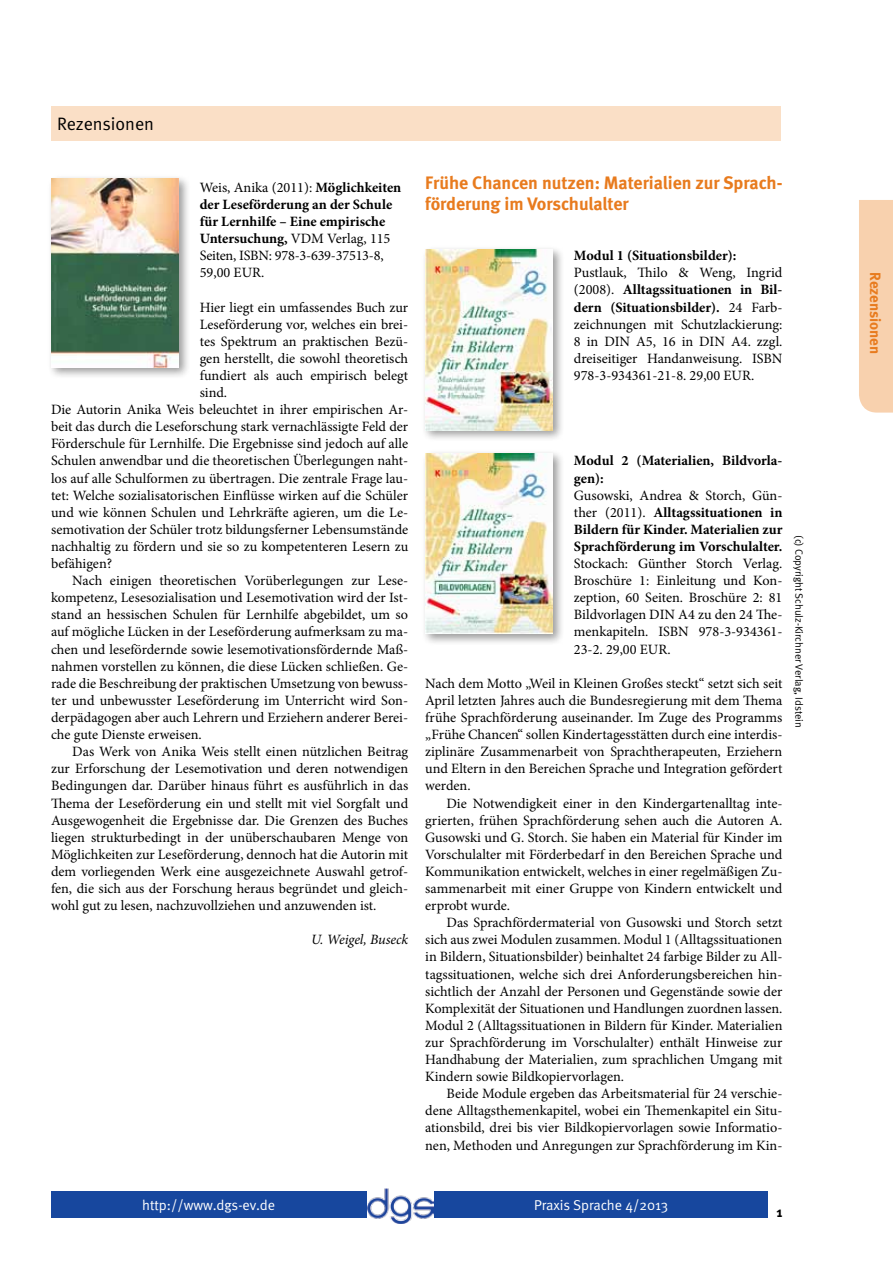
<style>
.page{position:relative;width:893px;height:1263px;background:#fff}
.page>*{position:absolute;margin:0;border:0;box-sizing:border-box;transform-origin:0 0}
.t1{font:700 18px/21.6px "Meta";color:#e87b1e}
.t2{font:18px "Meta Normal";color:#000}
.t3{font:700 15px "Meta";color:#e87b1e}
.t4{font:14.25px/17.1px "Minion Pro";color:#000;text-align:justify}
.t5{font:700 14.25px/17.1px "Minion Pro";color:#000}
.t6{font:14.25px "Meta Normal";color:#fff}
.t7{font:italic 14.25px "Minion Pro";letter-spacing:-.01em;color:#000}
.t8{font:700 14.25px "Meta";color:#000}
.t9{font:10.5px "Meta Normal";color:#000}
.s1{font-weight:400}
.s2{font-weight:700}
</style>
<div class="page">
<div style="left:859px;top:200px;width:34px;height:213px;background:#f8d1ae"></div>
<div style="left:434px;top:1191px;width:334px;height:27px;background:#17479e"></div>
<div style="left:51px;top:1191px;width:315px;height:27px;background:#17479e"></div>
<img style="left:367px;top:1188px;width:66px;height:36px">
<div style="left:51px;top:106px;width:730px;height:34px;background:#fadfc6"></div>
<div style="left:47px;top:175px;width:144px;height:204px;background:#000;opacity:.4"></div>
<img style="left:51px;top:179px;width:127px;height:188px">
<div style="left:421px;top:246px;width:144px;height:196px;background:#000;opacity:.4"></div>
<img style="left:425px;top:250px;width:128px;height:180px">
<div style="left:421px;top:449px;width:144px;height:197px;background:#000;opacity:.4"></div>
<img style="left:425px;top:453px;width:128px;height:180px">
<p class="t2" style="left:57px;top:114px;width:99px">Rezensionen</p>
<p class="t5" style="left:200px;top:179px;width:203px"><span class="s1">Weis, Anika (2011):</span> Möglichkeiten der Leseförderung an der Schule für Lernhilfe – Eine empirische<br>Untersuchung, <span class="s1">VDM Verlag, 115<br>Seiten, ISBN: 978-3-639-37513-8,<br>59,00 EUR.</span></p>
<p class="t4" style="left:200px;top:298px;width:210px">Hier liegt ein umfassendes Buch zur</p>
<p class="t4" style="left:200px;top:316px;width:210px">Leseförderung vor, welches ein brei-</p>
<p class="t4" style="left:200px;top:333px;width:210px">tes Spektrum an praktischen Bezü-</p>
<p class="t4" style="left:200px;top:350px;width:210px">gen herstellt, die sowohl theoretisch</p>
<p class="t4" style="left:200px;top:367px;width:210px">fundiert als auch empirisch belegt</p>
<p class="t4" style="left:200px;top:384px;width:29px">sind.</p>
<p class="t4" style="left:51px;top:401px;width:359px">Die Autorin Anika Weis beleuchtet in ihrer empirischen Ar-</p>
<p class="t4" style="left:51px;top:418px;width:359px">beit das durch die Leseforschung stark vernachlässigte Feld der</p>
<p class="t4" style="left:51px;top:435px;width:359px">Förderschule für Lernhilfe. Die Ergebnisse sind jedoch auf alle</p>
<p class="t4" style="left:51px;top:452px;width:359px">Schulen anwendbar und die theoretischen Überlegungen naht-</p>
<p class="t4" style="left:51px;top:469px;width:359px">los auf alle Schulformen zu übertragen. Die zentrale Frage lau-</p>
<p class="t4" style="left:51px;top:487px;width:359px">tet: Welche sozialisatorischen Einflüsse wirken auf die Schüler</p>
<p class="t4" style="left:51px;top:504px;width:359px">und wie können Schulen und Lehrkräfte agieren, um die Le-</p>
<p class="t4" style="left:51px;top:521px;width:359px">semotivation der Schüler trotz bildungsferner Lebensumstände</p>
<p class="t4" style="left:51px;top:538px;width:359px">nachhaltig zu fördern und sie so zu kompetenteren Lesern zu</p>
<p class="t4" style="left:51px;top:555px;width:63px">befähigen?</p>
<p class="t4" style="left:72px;top:572px;width:337px">Nach einigen theoretischen Vorüberlegungen zur Lese-</p>
<p class="t4" style="left:51px;top:589px;width:359px">kompetenz, Lesesozialisation und Lesemotivation wird der Ist-</p>
<p class="t4" style="left:51px;top:606px;width:359px">stand an hessischen Schulen für Lernhilfe abgebildet, um so</p>
<p class="t4" style="left:51px;top:623px;width:359px">auf mögliche Lücken in der Leseförderung aufmerksam zu ma-</p>
<p class="t4" style="left:51px;top:640px;width:359px">chen und lesefördernde sowie lesemotivationsfördernde Maß-</p>
<p class="t4" style="left:51px;top:658px;width:359px">nahmen vorstellen zu können, die diese Lücken schließen. Ge-</p>
<p class="t4" style="left:51px;top:675px;width:359px">rade die Beschreibung der praktischen Umsetzung von bewuss-</p>
<p class="t4" style="left:51px;top:692px;width:359px">ter und unbewusster Leseförderung im Unterricht wird Son-</p>
<p class="t4" style="left:51px;top:709px;width:359px">derpädagogen aber auch Lehrern und Erziehern anderer Berei-</p>
<p class="t4" style="left:51px;top:726px;width:152px">che gute Dienste erweisen.</p>
<p class="t4" style="left:72px;top:743px;width:337px">Das Werk von Anika Weis stellt einen nützlichen Beitrag</p>
<p class="t4" style="left:51px;top:760px;width:359px">zur Erforschung der Lesemotivation und deren notwendigen</p>
<p class="t4" style="left:51px;top:777px;width:359px">Bedingungen dar. Darüber hinaus führt es ausführlich in das</p>
<p class="t4" style="left:51px;top:794px;width:359px">Thema der Leseförderung ein und stellt mit viel Sorgfalt und</p>
<p class="t4" style="left:51px;top:811px;width:359px">Ausgewogenheit die Ergebnisse dar. Die Grenzen des Buches</p>
<p class="t4" style="left:51px;top:829px;width:359px">liegen strukturbedingt in der unüberschaubaren Menge von</p>
<p class="t4" style="left:51px;top:846px;width:359px">Möglichkeiten zur Leseförderung, dennoch hat die Autorin mit</p>
<p class="t4" style="left:51px;top:863px;width:359px">dem vorliegenden Werk eine ausgezeichnete Auswahl getrof-</p>
<p class="t4" style="left:51px;top:880px;width:359px">fen, die sich aus der Forschung heraus begründet und gleich-</p>
<p class="t4" style="left:51px;top:897px;width:327px">wohl gut zu lesen, nachzuvollziehen und anzuwenden ist.</p>
<p class="t7" style="left:311px;top:930px;width:99px">U. Weigel, Buseck</p>
<p class="t1" style="left:425px;top:171px;width:359px">Frühe Chancen nutzen: Materialien zur Sprach&shy;förderung im Vorschulalter</p>
<p class="t5" style="left:574px;top:247px;width:164px">Modul 1 (Situationsbilder):</p>
<p class="t4" style="left:574px;top:264px;width:210px">Pustlauk, Thilo &amp; Weng, Ingrid (2008). <span class="s2">Alltagssituationen in Bil&shy;dern (Situationsbilder).</span> 24 Farb&shy;zeichnungen mit Schutzlackierung:<br>8 in DIN A5, 16 in DIN A4. zzgl. dreiseitiger Handanweisung. ISBN 978-3-934361-21-8. 29,00 EUR.</p>
<p class="t5" style="left:574px;top:452px;width:210px">Modul 2 (Materialien, Bildvorla&shy;gen):</p>
<p class="t5" style="left:574px;top:486px;width:210px;text-align:justify"><span class="s1">Gusowski, Andrea &amp; Storch, Gün&shy;ther (2011).</span> Alltagssituationen in Bildern für Kinder. Materialien zur Sprachförderung im Vorschulalter.</p>
<p class="t4" style="left:574px;top:555px;width:210px">Stockach: Günther Storch Verlag.<br>Broschüre 1: Einleitung und Kon&shy;zeption, 60 Seiten. Broschüre 2: 81<br>Bildvorlagen DIN A4 zu den 24 The&shy;menkapiteln. ISBN 978-3-934361- 23-2. 29,00 EUR.</p>
<p class="t4" style="left:425px;top:675px;width:359px">Nach dem Motto „Weil in Kleinen Großes steckt“ setzt sich seit April letzten Jahres auch die Bundesregierung mit dem Thema frühe Sprachförderung auseinander. Im Zuge des Programms „Frühe Chancen“ sollen Kindertagesstätten durch eine interdis&shy;ziplinäre Zusammenarbeit von Sprachtherapeuten, Erziehern und Eltern in den Bereichen Sprache und Integration gefördert werden.</p>
<p class="t4" style="left:425px;top:794px;width:359px;text-indent:21px">Die Notwendigkeit einer in den Kindergartenalltag inte&shy;grierten, frühen Sprachförderung sehen auch die Autoren A.<br>Gusowski und G. Storch. Sie haben ein Material für Kinder im Vorschulalter mit Förderbedarf in den Bereichen Sprache und Kommunikation entwickelt, welches in einer regelmäßigen Zu&shy;sammenarbeit mit einer Gruppe von Kindern entwickelt und erprobt wurde.</p>
<p class="t4" style="left:425px;top:914px;width:359px;text-indent:21px">Das Sprachfördermaterial von Gusowski und Storch setzt sich aus zwei Modulen zusammen. Modul 1 (Alltagssituationen in Bildern, Situationsbilder) beinhaltet 24 farbige Bilder zu All&shy;tagssituationen, welche sich drei Anforderungsbereichen hin&shy;sichtlich der Anzahl der Personen und Gegenstände sowie der Komplexität der Situationen und Handlungen zuordnen lassen.<br>Modul 2 (Alltagssituationen in Bildern für Kinder. Materialien zur Sprachförderung im Vorschulalter) enthält Hinweise zur Handhabung der Materialien, zum sprachlichen Umgang mit Kindern sowie Bildkopiervorlagen.</p>
<p class="t4" style="left:425px;top:1085px;width:359px;text-indent:21px">Beide Module ergeben das Arbeitsmaterial für 24 verschie&shy;dene Alltagsthemenkapitel, wobei ein Themenkapitel ein Situ&shy;ationsbild, drei bis vier Bildkopiervorlagen sowie Informatio&shy;nen, Methoden und Anregungen zur Sprachförderung im Kin-</p>
<p class="t9" style="left:805px;top:535px;width:194px;rotate:90deg">(c) Copyright Schulz-Kirchner Verlag, Idstein</p>
<p class="t6" style="left:142px;top:1197px;width:134px">http://www.dgs-ev.de</p>
<p class="t6" style="left:534px;top:1197px;width:136px">Praxis Sprache 4/2013</p>
<p class="t8" style="left:776px;top:1203px;width:8px">1</p>
<p class="t3" style="left:884px;top:272px;width:83px;rotate:90deg">Rezensionen</p>
</div>
